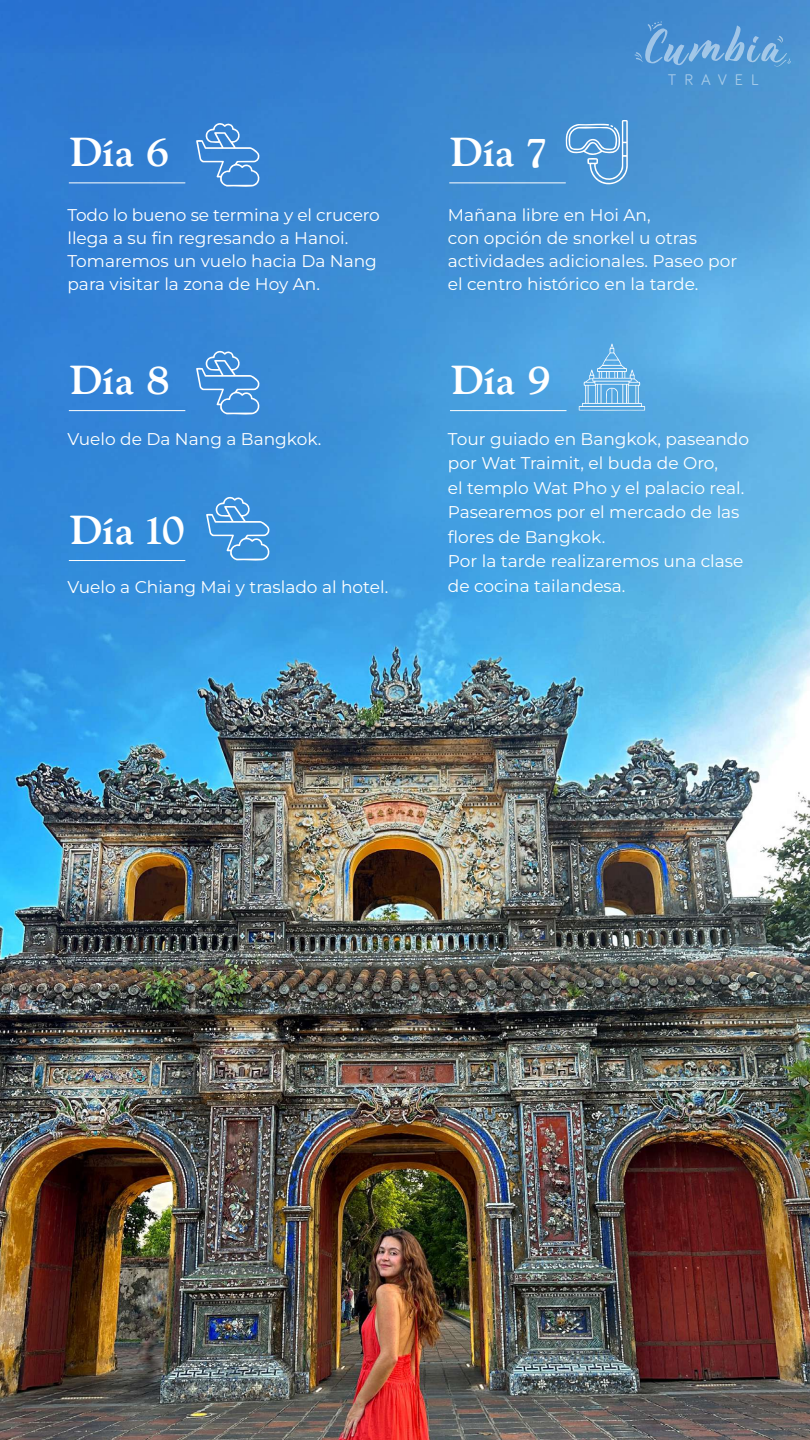
<style>
.page{position:relative;width:810px;height:1440px;background:#fff}
.page>*{position:absolute;margin:0;border:0;box-sizing:border-box;transform-origin:0 0}
.t1{font:40.2px "Indira K";color:#fff}
.t2{font:100 17px/23.2px "Montserrat";color:#fff}
.t3{font:16px "Bariol";letter-spacing:.5em;color:#fff}
</style>
<div class="page">
<img style="left:0;top:0;width:810px;height:1440px">
<hr style="left:69px;top:182px;width:116px;height:1px;background:#fff">
<hr style="left:69px;top:410px;width:116px;height:1px;background:#fff">
<hr style="left:69px;top:560px;width:116px;height:1px;background:#fff">
<hr style="left:450px;top:410px;width:117px;height:1px;background:#fff">
<hr style="left:449px;top:182px;width:117px;height:1px;background:#fff">
<svg style="left:635px;top:21px;width:156px;height:46px;background:#5899d4"></svg>
<svg style="left:196px;top:121px;width:66px;height:66px;background:#5193d8"></svg>
<svg style="left:196px;top:349px;width:66px;height:66px;background:#5298dc"></svg>
<svg style="left:206px;top:495px;width:66px;height:66px;background:#529dde"></svg>
<svg style="left:566px;top:120px;width:62px;height:71px;background:#65a4da"></svg>
<svg style="left:579px;top:344px;width:66px;height:67px;background:#6eb5e6"></svg>
<h1 class="t1" style="left:69px;top:127px;width:102px">Día 6</h1>
<h1 class="t1" style="left:449px;top:127px;width:98px">Día 7</h1>
<p class="t3" style="left:668px;top:71px;width:93px">TRAVEL</p>
<p class="t2" style="left:68px;top:202px;width:314px">Todo lo bueno se termina y el crucero llega a su fin regresando a Hanoi.<br>Tomaremos un vuelo hacia Da Nang para visitar la zona de Hoy An.</p>
<p class="t2" style="left:448px;top:202px;width:291px">Mañana libre en Hoi An,<br>con opción de snorkel u otras actividades adicionales. Paseo por el centro histórico en la tarde.</p>
<h1 class="t1" style="left:69px;top:355px;width:102px">Día 8</h1>
<h1 class="t1" style="left:450px;top:355px;width:102px">Día 9</h1>
<p class="t2" style="left:68px;top:427px;width:255px">Vuelo de Da Nang a Bangkok.</p>
<p class="t2" style="left:448px;top:426px;width:303px;line-height:24.5px">Tour guiado en Bangkok, paseando por Wat Traimit, el buda de Oro,<br>el templo Wat Pho y el palacio real.<br>Pasearemos por el mercado de las flores de Bangkok.<br>Por la tarde realizaremos una clase</p>
<p class="t2" style="left:68px;top:575px;width:322px">Vuelo a Chiang Mai y traslado al hotel.</p>
<p class="t2" style="left:448px;top:574px;width:179px">de cocina tailandesa.</p>
<h1 class="t1" style="left:69px;top:505px;width:118px">Día 10</h1>
</div>
